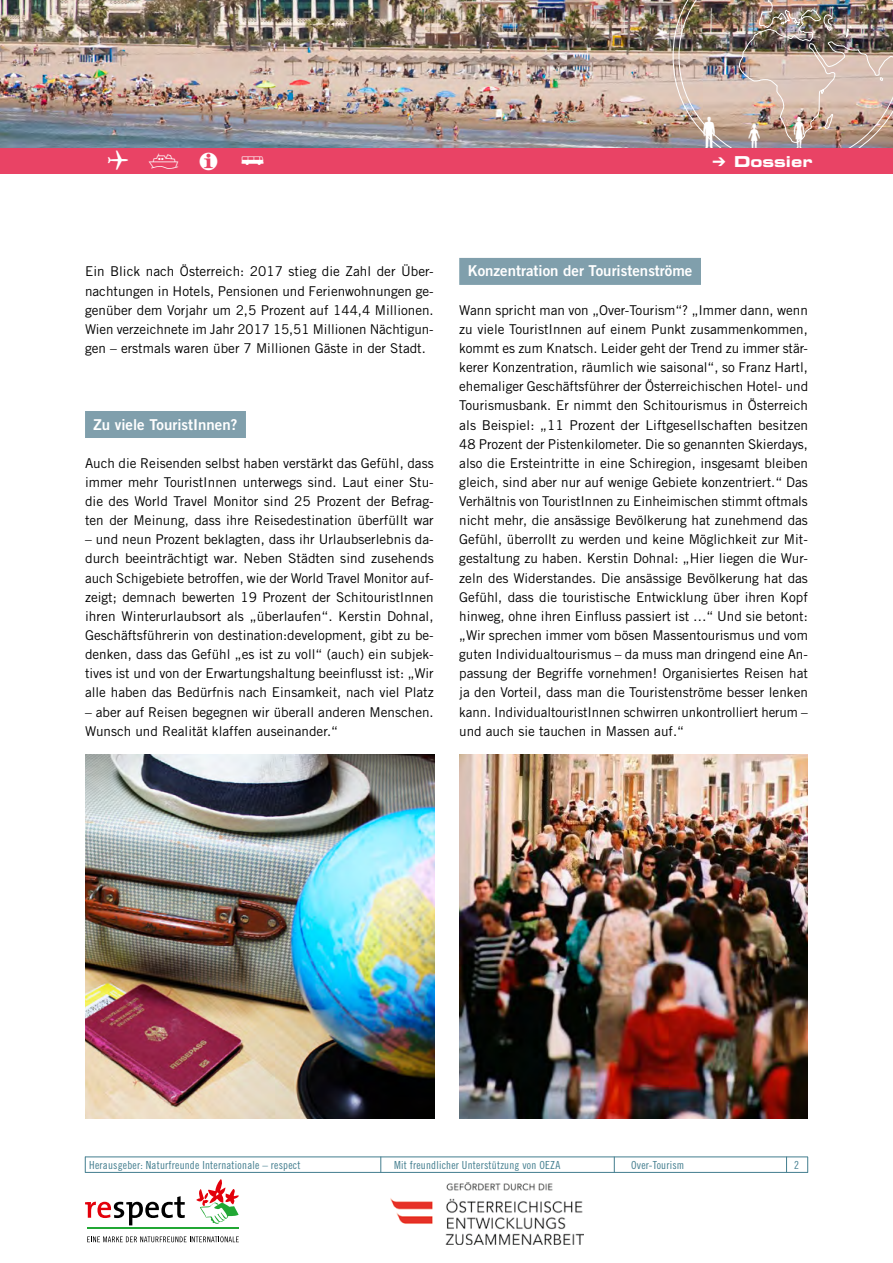
<style>
.page{position:relative;width:893px;height:1263px;background:#fff}
.page>*{position:absolute;margin:0;border:0;box-sizing:border-box;transform-origin:0 0}
.t1{font:45px "Zeal";color:#fff}
.t2{font:24px "Transportation P01";color:#fff}
.t3{font:19.5px "Transportation P01";color:#fff}
.Zwischentitel_01{font:15px "Trade Gothic Bold Two";color:#fff}
.t4{font:700 expanded 15px "Square 721 BT";color:#fff}
.Fließtext_1__Zeile{font:13.5px/19.2px "Trade Gothic";color:#000;text-align:justify}
.t5{font:11.1px "Trade Gothic LT Pro Cn 18";letter-spacing:.02em;color:#427d8e}
</style>
<div class="page">
<img style="left:0;top:0;width:672px;height:149px">
<img style="left:672px;top:0;width:221px;height:149px">
<div style="left:0;top:149px;width:893px;height:25px;background:#e94365"></div>
<svg style="left:85px;top:1196px;width:100px;height:29px"></svg>
<hr style="left:87px;top:1228px;width:152px;height:1px;background:#21a734">
<svg style="left:196px;top:1179px;width:43px;height:45px"></svg>
<svg style="left:87px;top:1236px;width:152px;height:6px"></svg>
<img style="left:391px;top:1182px;width:193px;height:62px">
<hr style="left:85px;top:1157px;width:723px;height:1px;background:#427d8e">
<hr style="left:85px;top:1172px;width:723px;height:1px;background:#427d8e">
<svg style="left:786px;top:1158px;width:1px;height:14px"></svg>
<svg style="left:807px;top:1157px;width:1px;height:15px"></svg>
<svg style="left:85px;top:1157px;width:1px;height:15px"></svg>
<svg style="left:381px;top:1157px;width:1px;height:15px"></svg>
<svg style="left:614px;top:1157px;width:1px;height:15px"></svg>
<div style="left:85px;top:411px;width:161px;height:27px;background:#809fac"></div>
<div style="left:459px;top:258px;width:242px;height:27px;background:#809fac"></div>
<img style="left:459px;top:755px;width:349px;height:363px">
<img style="left:85px;top:755px;width:349px;height:363px">
<h2 class="t2" style="left:106px;top:146px;width:25px">#</h2>
<h1 class="t1" style="left:687px;top:111px;width:137px">µ¿ƒ</h1>
<h3 class="t3" style="left:239px;top:147px;width:29px">m</h3>
<p class="t4" style="left:712px;top:153px;width:101px">➔ Dossier</p>
<p class="Fließtext_1__Zeile" style="left:85px;top:262px;width:350px">Ein Blick nach Österreich: 2017 stieg die Zahl der Über&shy;nachtungen in Hotels, Pensionen und Ferienwohnungen ge&shy;genüber dem Vorjahr um 2,5 Prozent auf 144,4 Millionen.<br>Wien verzeichnete im Jahr 2017 15,51 Millionen Nächtigun&shy;gen – erstmals waren über 7 Millionen Gäste in der Stadt.</p>
<p class="Zwischentitel_01" style="left:94px;top:415px;width:145px">Zu viele TouristInnen?</p>
<p class="Fließtext_1__Zeile" style="left:85px;top:453px;width:350px">Auch die Reisenden selbst haben verstärkt das Gefühl, dass immer mehr TouristInnen unterwegs sind. Laut einer Stu&shy;die des World Travel Monitor sind 25 Prozent der Befrag&shy;ten der Meinung, dass ihre Reisedestination überfüllt war</p>
<p class="Fließtext_1__Zeile" style="left:85px;top:530px;width:350px">– und neun Prozent beklagten, dass ihr Urlaubserlebnis da&shy;durch beeinträchtigt war. Neben Städten sind zusehends auch Schigebiete betroffen, wie der World Travel Monitor auf&shy;zeigt; demnach bewerten 19 Prozent der SchitouristInnen ihren Winterurlaubsort als „überlaufen“. Kerstin Dohnal, Geschäftsführerin von destination:development, gibt zu be&shy;denken, dass das Gefühl „es ist zu voll“ (auch) ein subjek&shy;tives ist und von der Erwartungshaltung beeinflusst ist: „Wir alle haben das Bedürfnis nach Einsamkeit, nach viel Platz</p>
<p class="Fließtext_1__Zeile" style="left:85px;top:702px;width:350px">– aber auf Reisen begegnen wir überall anderen Menschen.<br>Wunsch und Realität klaffen auseinander.“</p>
<p class="Zwischentitel_01" style="left:468px;top:262px;width:226px">Konzentration der Touristenströme</p>
<p class="Fließtext_1__Zeile" style="left:459px;top:300px;width:350px">Wann spricht man von „Over-Tourism“? „Immer dann, wenn zu viele TouristInnen auf einem Punkt zusammenkommen, kommt es zum Knatsch. Leider geht der Trend zu immer stär&shy;kerer Konzentration, räumlich wie saisonal“, so Franz Hartl, ehemaliger Geschäftsführer der Österreichischen Hotel- und Tourismusbank. Er nimmt den Schitourismus in Österreich als Beispiel: „11 Prozent der Liftgesellschaften besitzen 48 Prozent der Pistenkilometer. Die so genannten Skierdays, also die Ersteintritte in eine Schiregion, insgesamt bleiben gleich, sind aber nur auf wenige Gebiete konzentriert.“ Das Verhältnis von TouristInnen zu Einheimischen stimmt oftmals nicht mehr, die ansässige Bevölkerung hat zunehmend das Gefühl, überrollt zu werden und keine Möglichkeit zur Mit&shy;gestaltung zu haben. Kerstin Dohnal: „Hier liegen die Wur&shy;zeln des Widerstandes. Die ansässige Bevölkerung hat das Gefühl, dass die touristische Entwicklung über ihren Kopf hinweg, ohne ihren Einfluss passiert ist …“ Und sie betont: „Wir sprechen immer vom bösen Massentourismus und vom guten Individualtourismus – da muss man dringend eine An&shy;passung der Begriffe vornehmen! Organisiertes Reisen hat ja den Vorteil, dass man die Touristenströme besser lenken kann. IndividualtouristInnen schwirren unkontrolliert herum – und auch sie tauchen in Massen auf.“</p>
<p class="t5" style="left:89px;top:1158px;width:213px">Herausgeber: Naturfreunde Internationale – respect</p>
<p class="t5" style="left:394px;top:1158px;width:168px">Mit freundlicher Unterstützung von OEZA</p>
<p class="t5" style="left:631px;top:1158px;width:55px">Over-Tourism</p>
<p class="t5" style="left:794px;top:1158px;width:6px">2</p>
</div>
